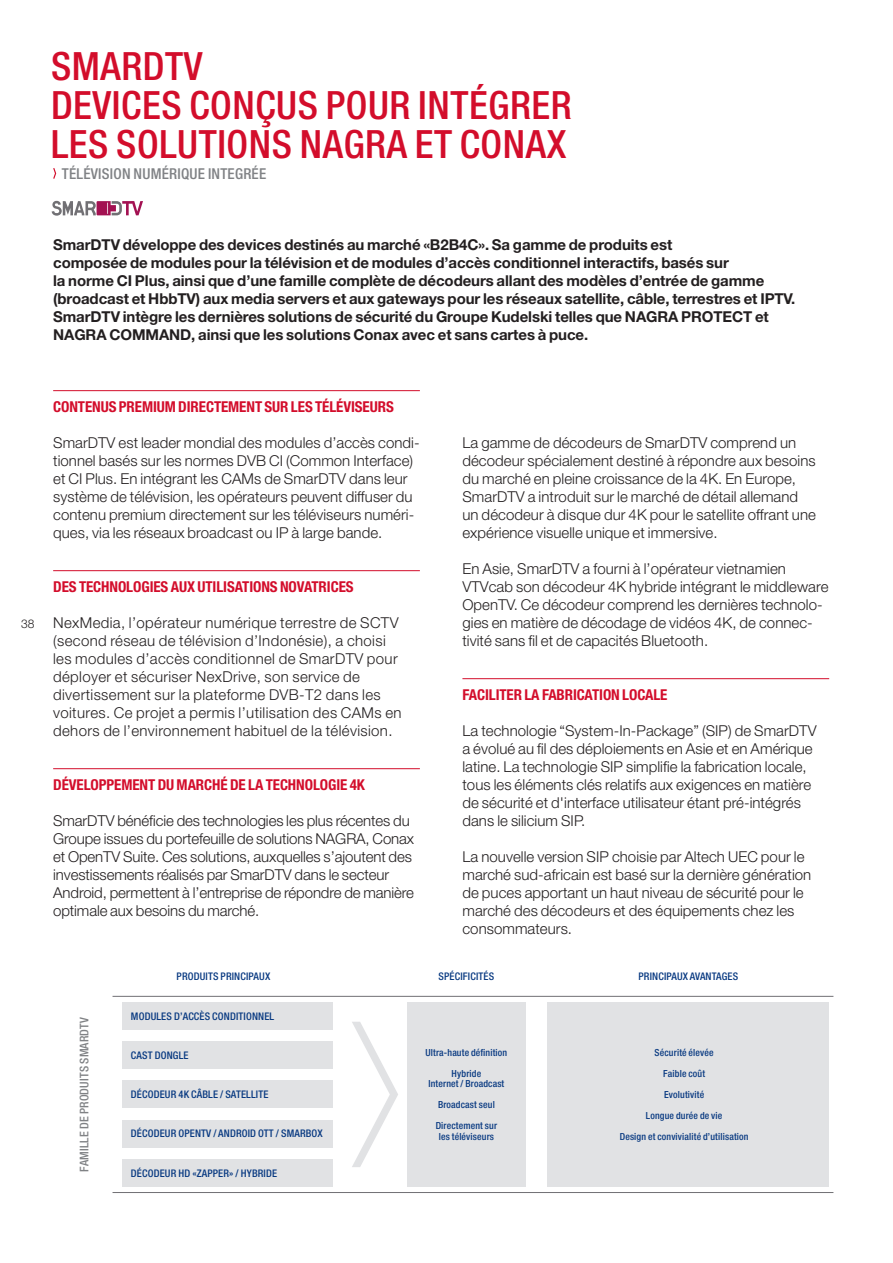
<style>
.page{position:relative;width:893px;height:1263px;background:#fff}
.page>*{position:absolute;margin:0;border:0;box-sizing:border-box;transform-origin:0 0}
.t1{font:500 condensed 39px/39px "Helvetica Neue LT Std";letter-spacing:.015em;color:#d30d2b}
.t2{font:300 15px/18px "Helvetica Neue LT Std";letter-spacing:.005em;color:#231f20}
.t3{font:700 15px/18px "Helvetica Neue LT Std";letter-spacing:-.005em;color:#231f20}
.t4{font:300 15px/18px "Helvetica Neue LT Std";letter-spacing:.025em;color:#231f20}
.t5{font:700 condensed 15px "Helvetica Neue LT Std";letter-spacing:-.005em;color:#d30d2b}
.t6{font:500 condensed 15px "Helvetica Neue LT Std";letter-spacing:.015em;color:#808285}
.t7{font:500 condensed 12px "Helvetica Neue LT Std";letter-spacing:.015em;color:#808285}
.t8{font:300 12px "Helvetica Neue LT Std";color:#231f20}
.t9{font:500 condensed 10.5px "Helvetica Neue LT Std";letter-spacing:.015em;color:#083981}
.t10{font:500 condensed 9.75px/21px "Helvetica Neue LT Std";letter-spacing:.015em;color:#083981;text-align:center}
</style>
<div class="page">
<svg style="left:52px;top:201px;width:91px;height:15px"></svg>
<hr style="left:53px;top:390px;width:367px;height:1px;background:#d30d2b">
<hr style="left:53px;top:570px;width:367px;height:1px;background:#d30d2b">
<hr style="left:53px;top:768px;width:367px;height:1px;background:#d30d2b">
<hr style="left:462px;top:678px;width:367px;height:1px;background:#d30d2b">
<svg style="left:53px;top:168px;width:4px;height:11px"></svg>
<svg style="left:352px;top:1022px;width:46px;height:145px"></svg>
<div style="left:122px;top:1002px;width:211px;height:28px;background:#e1e2e4"></div>
<div style="left:122px;top:1080px;width:211px;height:28px;background:#e1e2e4"></div>
<div style="left:122px;top:1041px;width:211px;height:28px;background:#e1e2e4"></div>
<div style="left:122px;top:1120px;width:211px;height:27px;background:#e1e2e4"></div>
<div style="left:122px;top:1159px;width:211px;height:28px;background:#e1e2e4"></div>
<div style="left:548px;top:1002px;width:281px;height:185px;background:#e1e2e4"></div>
<div style="left:407px;top:1002px;width:119px;height:185px;background:#e1e2e4"></div>
<hr style="left:113px;top:996px;width:720px;height:1px;background:#717074">
<hr style="left:113px;top:1192px;width:720px;height:1px;background:#717074">
<h1 class="t1" style="left:51px;top:46px;width:522px">SMARDTV<br>DEVICES CONÇUS POUR INTÉGRER<br>LES SOLUTIONS NAGRA ET CONAX</h1>
<p class="t6" style="left:62px;top:165px;width:206px">TÉLÉVISION NUMÉRIQUE INTEGRÉE</p>
<p class="t3" style="left:53px;top:235px;width:744px">SmarDTV développe des devices destinés au marché «B2B4C». Sa gamme de produits est<br>composée de modules pour la télévision et de modules d’accès conditionnel interactifs, basés sur<br>la norme CI Plus, ainsi que d’une famille complète de décodeurs allant des modèles d’entrée de gamme (broadcast et HbbTV) aux media servers et aux gateways pour les réseaux satellite, câble, terrestres et IPTV.<br>SmarDTV intègre les dernières solutions de sécurité du Groupe Kudelski telles que NAGRA PROTECT et NAGRA COMMAND, ainsi que les solutions Conax avec et sans cartes à puce.</p>
<p class="t8" style="left:21px;top:616px;width:15px">38</p>
<p class="t5" style="left:53px;top:398px;width:342px">CONTENUS PREMIUM DIRECTEMENT SUR LES TÉLÉVISEURS</p>
<p class="t2" style="left:53px;top:433px;width:368px">SmarDTV est leader mondial des modules d’accès condi&shy;tionnel basés sur les normes DVB CI (Common Interface) et CI Plus. En intégrant les CAMs de SmarDTV dans leur système de télévision, les opérateurs peuvent diffuser du contenu premium directement sur les téléviseurs numéri&shy;ques, via les réseaux broadcast ou IP à large bande.</p>
<p class="t5" style="left:53px;top:578px;width:302px">DES TECHNOLOGIES AUX UTILISATIONS NOVATRICES</p>
<p class="t4" style="left:53px;top:613px;width:350px">NexMedia, l’opérateur numérique terrestre de SCTV (second réseau de télévision d’Indonésie), a choisi les modules d’accès conditionnel de SmarDTV pour déployer et sécuriser NexDrive, son service de divertissement sur la plateforme DVB-T2 dans les voitures. Ce projet a permis l’utilisation des CAMs en dehors de l’environnement habituel de la télévision.</p>
<p class="t5" style="left:53px;top:776px;width:313px">DÉVELOPPEMENT DU MARCHÉ DE LA TECHNOLOGIE 4K</p>
<p class="t2" style="left:53px;top:811px;width:362px">SmarDTV bénéficie des technologies les plus récentes du Groupe issues du portefeuille de solutions NAGRA, Conax et OpenTV Suite. Ces solutions, auxquelles s’ajoutent des investissements réalisés par SmarDTV dans le secteur Android, permettent à l’entreprise de répondre de manière optimale aux besoins du marché.</p>
<p class="t2" style="left:462px;top:433px;width:355px">La gamme de décodeurs de SmarDTV comprend un décodeur spécialement destiné à répondre aux besoins du marché en pleine croissance de la 4K. En Europe, SmarDTV a introduit sur le marché de détail allemand un décodeur à disque dur 4K pour le satellite offrant une expérience visuelle unique et immersive.</p>
<p class="t2" style="left:462px;top:559px;width:367px">En Asie, SmarDTV a fourni à l’opérateur vietnamien VTVcab son décodeur 4K hybride intégrant le middleware OpenTV. Ce décodeur comprend les dernières technolo&shy;gies en matière de décodage de vidéos 4K, de connec&shy;tivité sans fil et de capacités Bluetooth.</p>
<p class="t5" style="left:462px;top:686px;width:207px">FACILITER LA FABRICATION LOCALE</p>
<p class="t2" style="left:462px;top:721px;width:356px">La technologie “System-In-Package” (SIP) de SmarDTV a évolué au fil des déploiements en Asie et en Amérique latine. La technologie SIP simplifie la fabrication locale, tous les éléments clés relatifs aux exigences en matière de sécurité et d'interface utilisateur étant pré-intégrés dans le silicium SIP.</p>
<p class="t2" style="left:462px;top:847px;width:350px">La nouvelle version SIP choisie par Altech UEC pour le marché sud-africain est basé sur la dernière génération de puces apportant un haut niveau de sécurité pour le marché des décodeurs et des équipements chez les consommateurs.</p>
<p class="t7" style="left:77px;top:1172px;width:156px;rotate:-90deg">FAMILLE DE PRODUITS SMARDTV</p>
<p class="t9" style="left:177px;top:970px;width:95px">PRODUITS PRINCIPAUX</p>
<p class="t9" style="left:439px;top:970px;width:57px">SPÉCIFICITÉS</p>
<p class="t9" style="left:638px;top:970px;width:101px">PRINCIPAUX AVANTAGES</p>
<p class="t9" style="left:131px;top:1010px;width:145px">MODULES D’ACCÈS CONDITIONNEL</p>
<p class="t9" style="left:131px;top:1049px;width:59px">CAST DONGLE</p>
<p class="t9" style="left:131px;top:1088px;width:139px">DÉCODEUR 4K CÂBLE / SATELLITE</p>
<p class="t9" style="left:131px;top:1127px;width:193px">DÉCODEUR OPENTV / ANDROID OTT / SMARBOX</p>
<p class="t9" style="left:131px;top:1167px;width:148px">DÉCODEUR HD «ZAPPER» / HYBRIDE</p>
<p class="t10" style="left:426px;top:1042px;width:83px">Ultra-haute définition<br>Hybride</p>
<p class="t10" style="left:428px;top:1073px;width:77px">Internet / Broadcast<br>Broadcast seul<br>Directement sur</p>
<p class="t10" style="left:439px;top:1126px;width:57px">les téléviseurs</p>
<p class="t10" style="left:620px;top:1042px;width:130px">Sécurité élevée<br>Faible coût<br>Evolutivité<br>Longue durée de vie<br>Design et convivialité d’utilisation</p>
</div>
